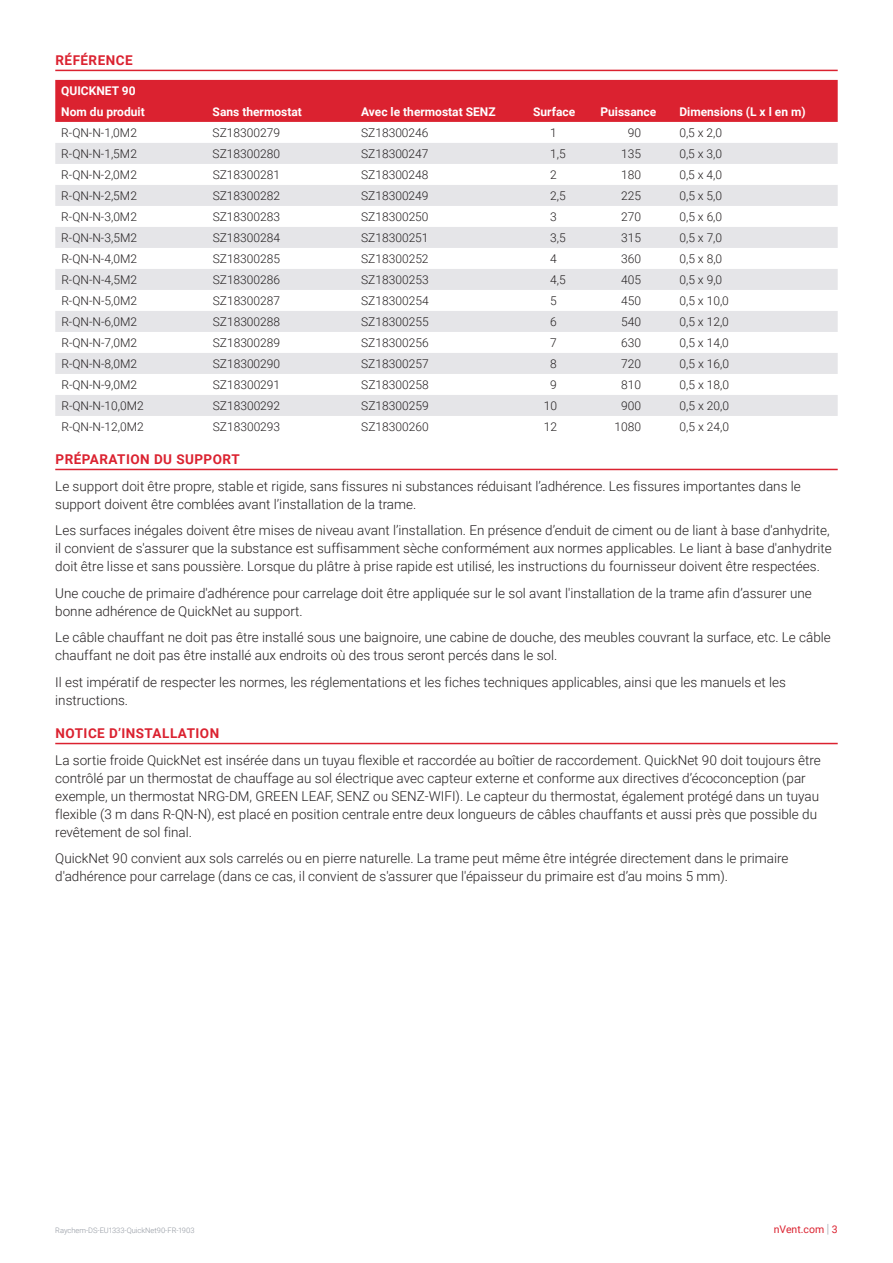
<style>
.page{position:relative;width:893px;height:1263px;background:#fff}
.page>*{position:absolute;margin:0;border:0;box-sizing:border-box;transform-origin:0 0}
.t1{font:300 13.5px/18px "Roboto";color:#231f20}
.t2{font:700 13.5px "Roboto";letter-spacing:.035em;color:#db2230}
.t3{font:300 12px "Roboto";color:#231f20}
.t4{font:700 12px/21px "Roboto";color:#fff}
.t5{font:10.5px "Roboto";color:#db2230}
.t6{font:300 7.5px "Roboto";color:#8f959e}
.s1{font-weight:300;font-size:12.6px;color:#8f959e}
</style>
<div class="page">
<hr style="left:55px;top:70px;width:783px;height:1px;background:#db2230">
<hr style="left:55px;top:469px;width:783px;height:1px;background:#db2230">
<hr style="left:55px;top:743px;width:783px;height:1px;background:#db2230">
<div style="left:55px;top:80px;width:783px;height:42px;background:#db2230"></div>
<svg style="left:55px;top:143px;width:783px;height:273px;fill:#e5e5e8"></svg>
<p class="t2" style="left:56px;top:51px;width:79px">RÉFÉRENCE</p>
<p class="t4" style="left:61px;top:80px;width:85px">QUICKNET 90<br>Nom du produit</p>
<p class="t4" style="left:213px;top:101px;width:91px">Sans thermostat</p>
<p class="t4" style="left:361px;top:101px;width:136px">Avec le thermostat SENZ</p>
<p class="t4" style="left:533px;top:101px;width:44px">Surface</p>
<p class="t4" style="left:600px;top:101px;width:57px">Puissance</p>
<p class="t4" style="left:679px;top:101px;width:128px">Dimensions (L x l en m)</p>
<p class="t3" style="left:61px;top:124px;width:77px">R-QN-N-1,0M2</p>
<p class="t3" style="left:213px;top:124px;width:69px">SZ18300279</p>
<p class="t3" style="left:361px;top:124px;width:69px">SZ18300246</p>
<p class="t3" style="left:550px;top:124px;width:8px">1</p>
<p class="t3" style="left:628px;top:124px;width:15px">90</p>
<p class="t3" style="left:679px;top:124px;width:44px">0,5 x 2,0</p>
<p class="t3" style="left:61px;top:145px;width:77px">R-QN-N-1,5M2</p>
<p class="t3" style="left:213px;top:145px;width:69px">SZ18300280</p>
<p class="t3" style="left:361px;top:145px;width:69px">SZ18300247</p>
<p class="t3" style="left:550px;top:145px;width:17px">1,5</p>
<p class="t3" style="left:621px;top:145px;width:21px">135</p>
<p class="t3" style="left:679px;top:145px;width:44px">0,5 x 3,0</p>
<p class="t3" style="left:61px;top:166px;width:77px">R-QN-N-2,0M2</p>
<p class="t3" style="left:213px;top:166px;width:69px">SZ18300281</p>
<p class="t3" style="left:361px;top:166px;width:69px">SZ18300248</p>
<p class="t3" style="left:550px;top:166px;width:8px">2</p>
<p class="t3" style="left:621px;top:166px;width:21px">180</p>
<p class="t3" style="left:679px;top:166px;width:44px">0,5 x 4,0</p>
<p class="t3" style="left:61px;top:187px;width:77px">R-QN-N-2,5M2</p>
<p class="t3" style="left:213px;top:187px;width:69px">SZ18300282</p>
<p class="t3" style="left:361px;top:187px;width:69px">SZ18300249</p>
<p class="t3" style="left:550px;top:187px;width:17px">2,5</p>
<p class="t3" style="left:621px;top:187px;width:21px">225</p>
<p class="t3" style="left:679px;top:187px;width:44px">0,5 x 5,0</p>
<p class="t3" style="left:61px;top:208px;width:77px">R-QN-N-3,0M2</p>
<p class="t3" style="left:213px;top:208px;width:69px">SZ18300283</p>
<p class="t3" style="left:361px;top:208px;width:69px">SZ18300250</p>
<p class="t3" style="left:550px;top:208px;width:8px">3</p>
<p class="t3" style="left:621px;top:208px;width:21px">270</p>
<p class="t3" style="left:679px;top:208px;width:44px">0,5 x 6,0</p>
<p class="t3" style="left:61px;top:229px;width:77px">R-QN-N-3,5M2</p>
<p class="t3" style="left:213px;top:229px;width:69px">SZ18300284</p>
<p class="t3" style="left:361px;top:229px;width:69px">SZ18300251</p>
<p class="t3" style="left:550px;top:229px;width:17px">3,5</p>
<p class="t3" style="left:621px;top:229px;width:21px">315</p>
<p class="t3" style="left:679px;top:229px;width:44px">0,5 x 7,0</p>
<p class="t3" style="left:61px;top:250px;width:77px">R-QN-N-4,0M2</p>
<p class="t3" style="left:213px;top:250px;width:69px">SZ18300285</p>
<p class="t3" style="left:361px;top:250px;width:69px">SZ18300252</p>
<p class="t3" style="left:550px;top:250px;width:8px">4</p>
<p class="t3" style="left:621px;top:250px;width:21px">360</p>
<p class="t3" style="left:679px;top:250px;width:44px">0,5 x 8,0</p>
<p class="t3" style="left:61px;top:271px;width:77px">R-QN-N-4,5M2</p>
<p class="t3" style="left:213px;top:271px;width:69px">SZ18300286</p>
<p class="t3" style="left:361px;top:271px;width:69px">SZ18300253</p>
<p class="t3" style="left:550px;top:271px;width:17px">4,5</p>
<p class="t3" style="left:621px;top:271px;width:21px">405</p>
<p class="t3" style="left:679px;top:271px;width:44px">0,5 x 9,0</p>
<p class="t3" style="left:61px;top:292px;width:77px">R-QN-N-5,0M2</p>
<p class="t3" style="left:213px;top:292px;width:69px">SZ18300287</p>
<p class="t3" style="left:361px;top:292px;width:69px">SZ18300254</p>
<p class="t3" style="left:550px;top:292px;width:8px">5</p>
<p class="t3" style="left:621px;top:292px;width:21px">450</p>
<p class="t3" style="left:679px;top:292px;width:51px">0,5 x 10,0</p>
<p class="t3" style="left:61px;top:313px;width:77px">R-QN-N-6,0M2</p>
<p class="t3" style="left:213px;top:313px;width:69px">SZ18300288</p>
<p class="t3" style="left:361px;top:313px;width:69px">SZ18300255</p>
<p class="t3" style="left:550px;top:313px;width:8px">6</p>
<p class="t3" style="left:621px;top:313px;width:21px">540</p>
<p class="t3" style="left:679px;top:313px;width:51px">0,5 x 12,0</p>
<p class="t3" style="left:61px;top:334px;width:77px">R-QN-N-7,0M2</p>
<p class="t3" style="left:213px;top:334px;width:69px">SZ18300289</p>
<p class="t3" style="left:361px;top:334px;width:69px">SZ18300256</p>
<p class="t3" style="left:550px;top:334px;width:8px">7</p>
<p class="t3" style="left:621px;top:334px;width:21px">630</p>
<p class="t3" style="left:679px;top:334px;width:51px">0,5 x 14,0</p>
<p class="t3" style="left:61px;top:355px;width:77px">R-QN-N-8,0M2</p>
<p class="t3" style="left:213px;top:355px;width:69px">SZ18300290</p>
<p class="t3" style="left:361px;top:355px;width:69px">SZ18300257</p>
<p class="t3" style="left:550px;top:355px;width:8px">8</p>
<p class="t3" style="left:621px;top:355px;width:21px">720</p>
<p class="t3" style="left:679px;top:355px;width:51px">0,5 x 16,0</p>
<p class="t3" style="left:61px;top:376px;width:77px">R-QN-N-9,0M2</p>
<p class="t3" style="left:213px;top:376px;width:69px">SZ18300291</p>
<p class="t3" style="left:361px;top:376px;width:69px">SZ18300258</p>
<p class="t3" style="left:550px;top:376px;width:8px">9</p>
<p class="t3" style="left:621px;top:376px;width:21px">810</p>
<p class="t3" style="left:679px;top:376px;width:51px">0,5 x 18,0</p>
<p class="t3" style="left:61px;top:397px;width:84px">R-QN-N-10,0M2</p>
<p class="t3" style="left:213px;top:397px;width:69px">SZ18300292</p>
<p class="t3" style="left:361px;top:397px;width:69px">SZ18300259</p>
<p class="t3" style="left:544px;top:397px;width:15px">10</p>
<p class="t3" style="left:621px;top:397px;width:21px">900</p>
<p class="t3" style="left:679px;top:397px;width:51px">0,5 x 20,0</p>
<p class="t3" style="left:61px;top:418px;width:84px">R-QN-N-12,0M2</p>
<p class="t3" style="left:213px;top:418px;width:69px">SZ18300293</p>
<p class="t3" style="left:361px;top:418px;width:69px">SZ18300260</p>
<p class="t3" style="left:544px;top:418px;width:15px">12</p>
<p class="t3" style="left:615px;top:418px;width:28px">1080</p>
<p class="t3" style="left:679px;top:418px;width:51px">0,5 x 24,0</p>
<p class="t2" style="left:56px;top:450px;width:186px">PRÉPARATION DU SUPPORT</p>
<p class="t1" style="left:55px;top:477px;width:747px">Le support doit être propre, stable et rigide, sans fissures ni substances réduisant l’adhérence. Les fissures importantes dans le support doivent être comblées avant l’installation de la trame.</p>
<p class="t1" style="left:55px;top:521px;width:778px">Les surfaces inégales doivent être mises de niveau avant l’installation. En présence d’enduit de ciment ou de liant à base d'anhydrite, il convient de s'assurer que la substance est suffisamment sèche conformément aux normes applicables. Le liant à base d'anhydrite doit être lisse et sans poussière. Lorsque du plâtre à prise rapide est utilisé, les instructions du fournisseur doivent être respectées.</p>
<p class="t1" style="left:55px;top:584px;width:758px">Une couche de primaire d'adhérence pour carrelage doit être appliquée sur le sol avant l'installation de la trame afin d’assurer une bonne adhérence de QuickNet au support.</p>
<p class="t1" style="left:55px;top:628px;width:777px">Le câble chauffant ne doit pas être installé sous une baignoire, une cabine de douche, des meubles couvrant la surface, etc. Le câble chauffant ne doit pas être installé aux endroits où des trous seront percés dans le sol.</p>
<p class="t1" style="left:55px;top:673px;width:732px">Il est impératif de respecter les normes, les réglementations et les fiches techniques applicables, ainsi que les manuels et les instructions.</p>
<p class="t2" style="left:56px;top:724px;width:165px">NOTICE D’INSTALLATION</p>
<p class="t1" style="left:55px;top:751px;width:767px">La sortie froide QuickNet est insérée dans un tuyau flexible et raccordée au boîtier de raccordement. QuickNet 90 doit toujours être contrôlé par un thermostat de chauffage au sol électrique avec capteur externe et conforme aux directives d’écoconception (par exemple, un thermostat NRG-DM, GREEN LEAF, SENZ ou SENZ-WIFI). Le capteur du thermostat, également protégé dans un tuyau flexible (3 m dans R-QN-N), est placé en position centrale entre deux longueurs de câbles chauffants et aussi près que possible du revêtement de sol final.</p>
<p class="t1" style="left:55px;top:849px;width:735px">QuickNet 90 convient aux sols carrelés ou en pierre naturelle. La trame peut même être intégrée directement dans le primaire d'adhérence pour carrelage (dans ce cas, il convient de s'assurer que l'épaisseur du primaire est d’au moins 5 mm).</p>
<p class="t6" style="left:55px;top:1225px;width:141px">Raychem-DS-EU1333-QuickNet90-FR-1903</p>
<p class="t5" style="left:774px;top:1222px;width:65px">nVent.com <span class="s1">|</span> 3</p>
</div>
